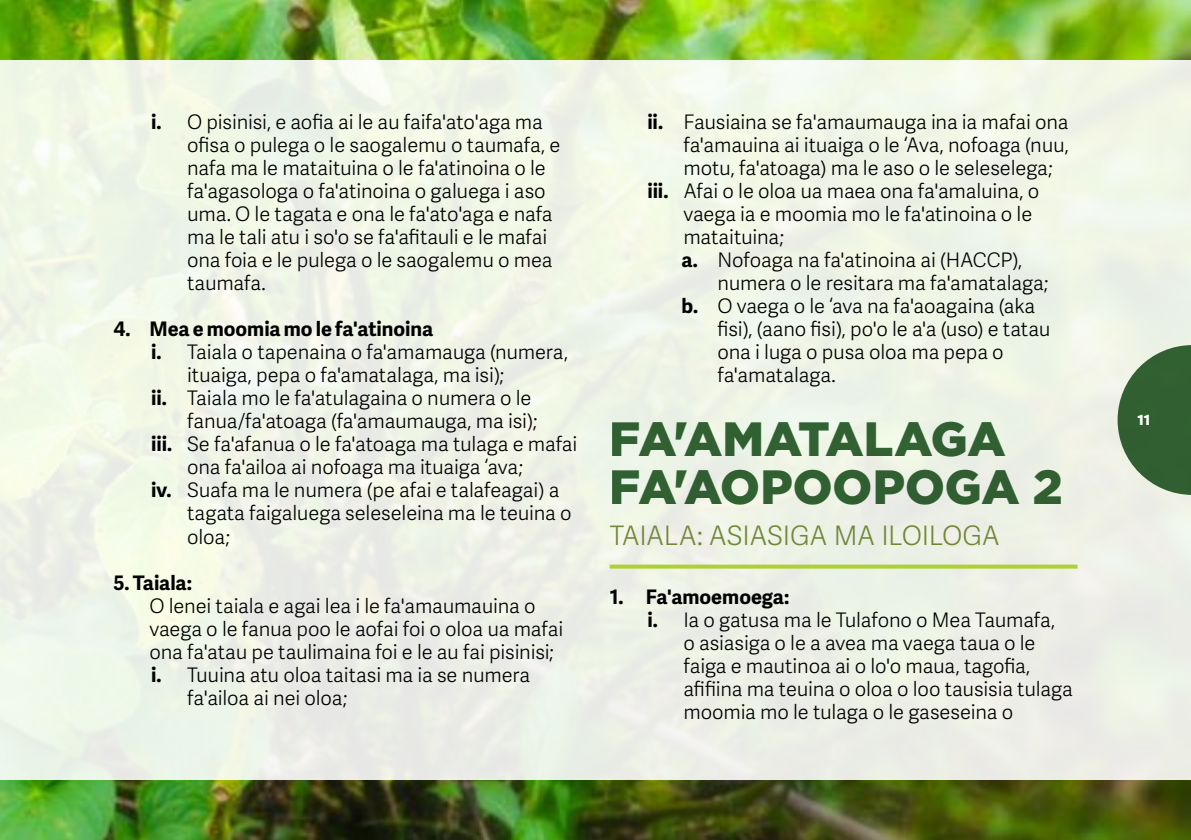
<style>
.page{position:relative;width:1191px;height:840px;background:#fff}
.page>*{position:absolute;margin:0;border:0;box-sizing:border-box;transform-origin:0 0}
.t1{font:900 48px/48px "Gotham";letter-spacing:-.005em;color:#356537}
.t2{font:300 26.8px "Adelle Sans";letter-spacing:-.015em;color:#738637}
.t3{font:300 20px/23px "Adelle Sans";letter-spacing:-.005em;color:#000}
.t4{font:700 20px "Adelle Sans";letter-spacing:-.005em;color:#000}
.t5{font:800 14px "Adelle Sans";color:#fff}
.s1{font-weight:700}
</style>
<div class="page">
<img style="left:0;top:0;width:1191px;height:839px">
<div style="left:0;top:60px;width:1191px;height:719px;background:#eef3e6"></div>
<svg style="left:609px;top:564px;width:468px;height:4px;background:#b6d450"></svg>
<svg style="left:1117px;top:345px;width:74px;height:149px"></svg>
<p class="t3" style="left:187px;top:110px;width:375px;text-indent:-36px"><span class="s1">i.</span> O pisinisi, e aofia ai le au faifa'ato'aga ma ofisa o pulega o le saogalemu o taumafa, e nafa ma le mataituina o le fa'atinoina o le fa'agasologa o fa'atinoina o galuega i aso uma. O le tagata e ona le fa'ato'aga e nafa ma le tali atu i so'o se fa'afitauli e le mafai ona foia e le pulega o le saogalemu o mea taumafa.</p>
<p class="t4" style="left:113px;top:314px;width:321px">4. Mea e moomia mo le fa'atinoina</p>
<p class="t3" style="left:151px;top:340px;width:418px"><span class="s1">i.</span> Taiala o tapenaina o fa'amamauga (numera,</p>
<p class="t3" style="left:187px;top:363px;width:318px">ituaiga, pepa o fa'amatalaga, ma isi);</p>
<p class="t3" style="left:151px;top:386px;width:382px"><span class="s1">ii.</span> Taiala mo le fa'atulagaina o numera o le</p>
<p class="t3" style="left:187px;top:409px;width:351px">fanua/fa'atoaga (fa'amaumauga, ma isi);</p>
<p class="t3" style="left:151px;top:432px;width:428px"><span class="s1">iii.</span> Se fa'afanua o le fa'atoaga ma tulaga e mafai</p>
<p class="t3" style="left:187px;top:455px;width:337px">ona fa'ailoa ai nofoaga ma ituaiga ‘ava;</p>
<p class="t3" style="left:151px;top:478px;width:410px"><span class="s1">iv.</span> Suafa ma le numera (pe afai e talafeagai) a</p>
<p class="t3" style="left:187px;top:501px;width:386px">tagata faigaluega seleseleina ma le teuina o</p>
<p class="t3" style="left:187px;top:524px;width:44px">oloa;</p>
<p class="t4" style="left:113px;top:567px;width:80px">5. Taiala:</p>
<p class="t3" style="left:149px;top:593px;width:387px">O lenei taiala e agai lea i le fa'amaumauina o</p>
<p class="t3" style="left:149px;top:616px;width:415px">vaega o le fanua poo le aofai foi o oloa ua mafai</p>
<p class="t3" style="left:149px;top:639px;width:406px">ona fa'atau pe taulimaina foi e le au fai pisinisi;</p>
<p class="t3" style="left:151px;top:662px;width:381px"><span class="s1">i.</span> Tuuina atu oloa taitasi ma ia se numera</p>
<p class="t3" style="left:187px;top:685px;width:161px">fa'ailoa ai nei oloa;</p>
<p class="t3" style="left:647px;top:110px;width:423px"><span class="s1">ii.</span> Fausiaina se fa'amaumauga ina ia mafai ona</p>
<p class="t3" style="left:683px;top:133px;width:387px">fa'amauina ai ituaiga o le ‘Ava, nofoaga (nuu,</p>
<p class="t3" style="left:683px;top:156px;width:371px">motu, fa'atoaga) ma le aso o le seleselega;</p>
<p class="t3" style="left:647px;top:179px;width:393px"><span class="s1">iii.</span> Afai o le oloa ua maea ona fa'amaluina, o</p>
<p class="t3" style="left:683px;top:202px;width:350px">vaega ia e moomia mo le fa'atinoina o le</p>
<p class="t3" style="left:683px;top:225px;width:102px">mataituina;</p>
<p class="t3" style="left:681px;top:248px;width:342px"><span class="s1">a.</span> Nofoaga na fa'atinoina ai (HACCP),</p>
<p class="t3" style="left:717px;top:271px;width:332px">numera o le resitara ma fa'amatalaga;</p>
<p class="t3" style="left:681px;top:294px;width:355px"><span class="s1">b.</span> O vaega o le ‘ava na fa'aoagaina (aka</p>
<p class="t3" style="left:717px;top:317px;width:334px">fisi), (aano fisi), po'o le a'a (uso) e tatau</p>
<p class="t3" style="left:717px;top:340px;width:288px">ona i luga o pusa oloa ma pepa o</p>
<p class="t3" style="left:717px;top:363px;width:120px">fa'amatalaga.</p>
<h1 class="t1" style="left:609px;top:414px;width:455px">FA'AMATALAGA<br>FA'AOPOOPOGA 2</h1>
<h2 class="t2" style="left:609px;top:515px;width:392px">TAIALA: ASIASIGA MA ILOILOGA</h2>
<p class="t4" style="left:609px;top:582px;width:181px">1. Fa'amoemoega:</p>
<p class="t3" style="left:647px;top:607px;width:409px"><span class="s1">i.</span> Ia o gatusa ma le Tulafono o Mea Taumafa,</p>
<p class="t3" style="left:683px;top:630px;width:353px">o asiasiga o le a avea ma vaega taua o le</p>
<p class="t3" style="left:683px;top:653px;width:348px">faiga e mautinoa ai o lo'o maua, tagofia,</p>
<p class="t3" style="left:683px;top:676px;width:391px">afifiina ma teuina o oloa o loo tausisia tulaga</p>
<p class="t3" style="left:683px;top:699px;width:331px">moomia mo le tulaga o le gaseseina o</p>
<p class="t5" style="left:1137px;top:410px;width:14px">11</p>
</div>
